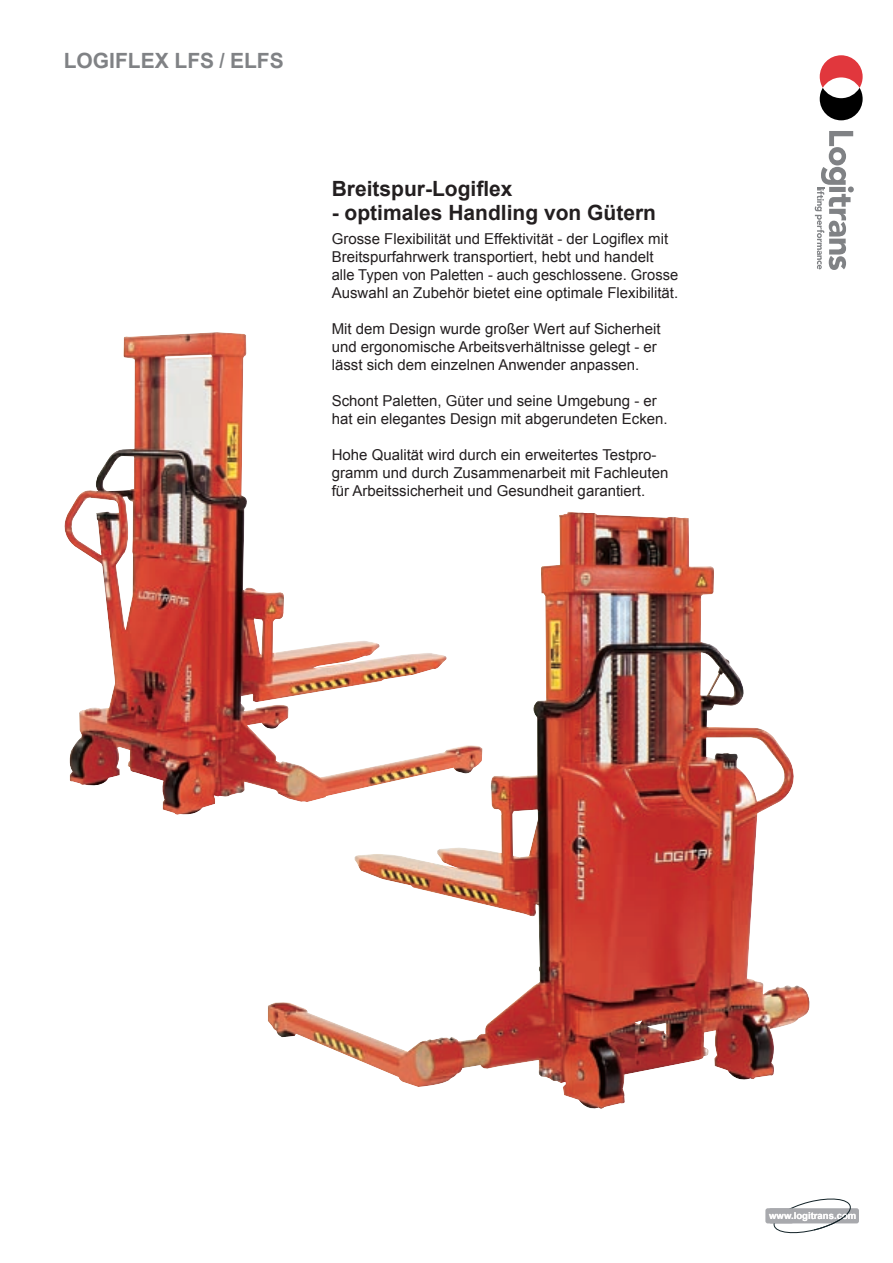
<style>
.page{position:relative;width:893px;height:1263px;background:#fff}
.page>*{position:absolute;margin:0;border:0;box-sizing:border-box;transform-origin:0 0}
.t1{font:700 21px "Arial";color:#231f20}
.t2{font:700 21px "Arial";color:#808285}
.t3{font:15px/18px "Arial";color:#231f20}
.t4{font:700 9.6px "Arial";color:#fffefe}
</style>
<div class="page">
<svg style="left:815px;top:131px;width:39px;height:139px"></svg>
<svg style="left:820px;top:55px;width:43px;height:65px"></svg>
<svg style="left:765px;top:1198px;width:94px;height:35px"></svg>
<img style="left:67px;top:332px;width:201px;height:483px">
<img style="left:268px;top:512px;width:542px;height:597px">
<p class="t2" style="left:64px;top:47px;width:221px">LOGIFLEX LFS / ELFS</p>
<p class="t1" style="left:332px;top:175px;width:182px">Breitspur-Logiflex</p>
<p class="t1" style="left:332px;top:199px;width:326px">- optimales Handling von Gütern</p>
<p class="t3" style="left:332px;top:230px;width:348px">Grosse Flexibilität und Effektivität - der Logiflex mit Breitspurfahrwerk transportiert, hebt und handelt alle Typen von Paletten - auch geschlossene. Grosse Auswahl an Zubehör bietet eine optimale Flexibilität.</p>
<p class="t3" style="left:332px;top:320px;width:331px">Mit dem Design wurde großer Wert auf Sicherheit und ergonomische Arbeitsverhältnisse gelegt - er lässt sich dem einzelnen Anwender anpassen.</p>
<p class="t3" style="left:332px;top:392px;width:338px">Schont Paletten, Güter und seine Umgebung - er hat ein elegantes Design mit abgerundeten Ecken.</p>
<p class="t3" style="left:332px;top:446px;width:338px">Hohe Qualität wird durch ein erweitertes Testpro&shy;gramm und durch Zusammenarbeit mit Fachleuten für Arbeitssicherheit und Gesundheit garantiert.</p>
<p class="t4" style="left:769px;top:1209px;width:89px">www.logitrans.com</p>
</div>
